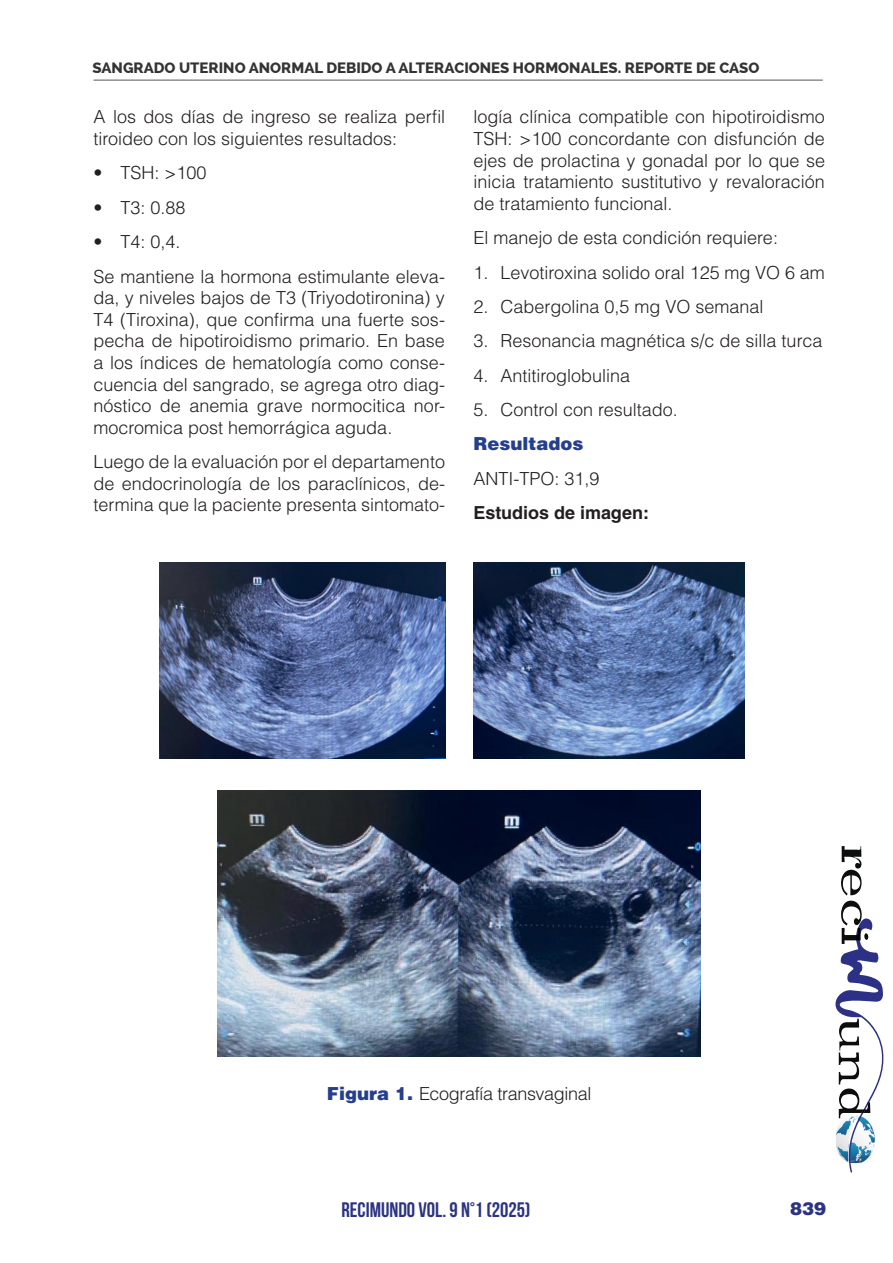
<style>
.page{position:relative;width:893px;height:1263px;background:#fff}
.page>*{position:absolute;margin:0;border:0;box-sizing:border-box;transform-origin:0 0}
.t1{font:700 21px "Bebas Neue";color:#2b3481}
.t2{font:300 18px/21.6px "Helvetica LT Std";color:#231f20;text-align:justify}
.t3{font:300 18px "Helvetica LT Std";letter-spacing:-.02em;color:#231f20}
.t4{font:700 18px "Helvetica LT Std";color:#231f20}
.t5{font:900 18px "Helvetica LT Std";color:#253f8e}
.t6{font:900 18px "Helvetica LT Std";color:#2b3481}
.t7{font:800 15px "Raleway";color:#333}
.s1{font-weight:900;color:#253f8e}
</style>
<div class="page">
<hr style="left:94px;top:80px;width:729px;height:1px;background:#545557">
<svg style="left:841px;top:846px;width:20px;height:49px"></svg>
<svg style="left:835px;top:901px;width:49px;height:272px"></svg>
<img style="left:160px;top:562px;width:285px;height:196px">
<img style="left:473px;top:562px;width:272px;height:196px">
<img style="left:218px;top:791px;width:483px;height:265px">
<p class="t7" style="left:92px;top:59px;width:668px">SANGRADO UTERINO ANORMAL DEBIDO A ALTERACIONES HORMONALES. REPORTE DE CASO</p>
<p class="t2" style="left:94px;top:106px;width:353px">A los dos días de ingreso se realiza perfil tiroideo con los siguientes resultados:</p>
<p class="t2" style="left:94px;top:162px;width:114px">• TSH: &gt;100</p>
<p class="t2" style="left:94px;top:196px;width:94px">• T3: 0.88</p>
<p class="t2" style="left:94px;top:231px;width:89px">• T4: 0,4.</p>
<p class="t2" style="left:94px;top:265px;width:353px">Se mantiene la hormona estimulante eleva&shy;da, y niveles bajos de T3 (Triyodotironina) y T4 (Tiroxina), que confirma una fuerte sos&shy;pecha de hipotiroidismo primario. En base a los índices de hematología como conse&shy;cuencia del sangrado, se agrega otro diag&shy;nóstico de anemia grave normocitica nor&shy;mocromica post hemorrágica aguda.</p>
<p class="t2" style="left:94px;top:451px;width:353px">Luego de la evaluación por el departamento de endocrinología de los paraclínicos, de&shy;termina que la paciente presenta sintomato-</p>
<p class="t2" style="left:473px;top:106px;width:353px">logía clínica compatible con hipotiroidismo TSH: &gt;100 concordante con disfunción de ejes de prolactina y gonadal por lo que se inicia tratamiento sustitutivo y revaloración de tratamiento funcional.</p>
<p class="t2" style="left:473px;top:227px;width:306px">El manejo de esta condición requiere:</p>
<p class="t2" style="left:473px;top:261px;width:353px">1. Levotiroxina solido oral 125 mg VO 6 am</p>
<p class="t2" style="left:473px;top:296px;width:292px">2. Cabergolina 0,5 mg VO semanal</p>
<p class="t2" style="left:473px;top:330px;width:350px">3. Resonancia magnética s/c de silla turca</p>
<p class="t2" style="left:473px;top:364px;width:158px">4. Antitiroglobulina</p>
<p class="t2" style="left:473px;top:399px;width:206px">5. Control con resultado.</p>
<p class="t5" style="left:473px;top:432px;width:112px">Resultados</p>
<p class="t2" style="left:473px;top:467px;width:128px">ANTI-TPO: 31,9</p>
<p class="t4" style="left:473px;top:502px;width:177px">Estudios de imagen:</p>
<p class="t3" style="left:327px;top:1082px;width:266px"><span class="s1">Figura 1.</span> Ecografía transvaginal</p>
<p class="t1" style="left:341px;top:1198px;width:190px">RECIMUNDO VOL. 9 N°1 (2025)</p>
<p class="t6" style="left:790px;top:1197px;width:38px">839</p>
</div>
